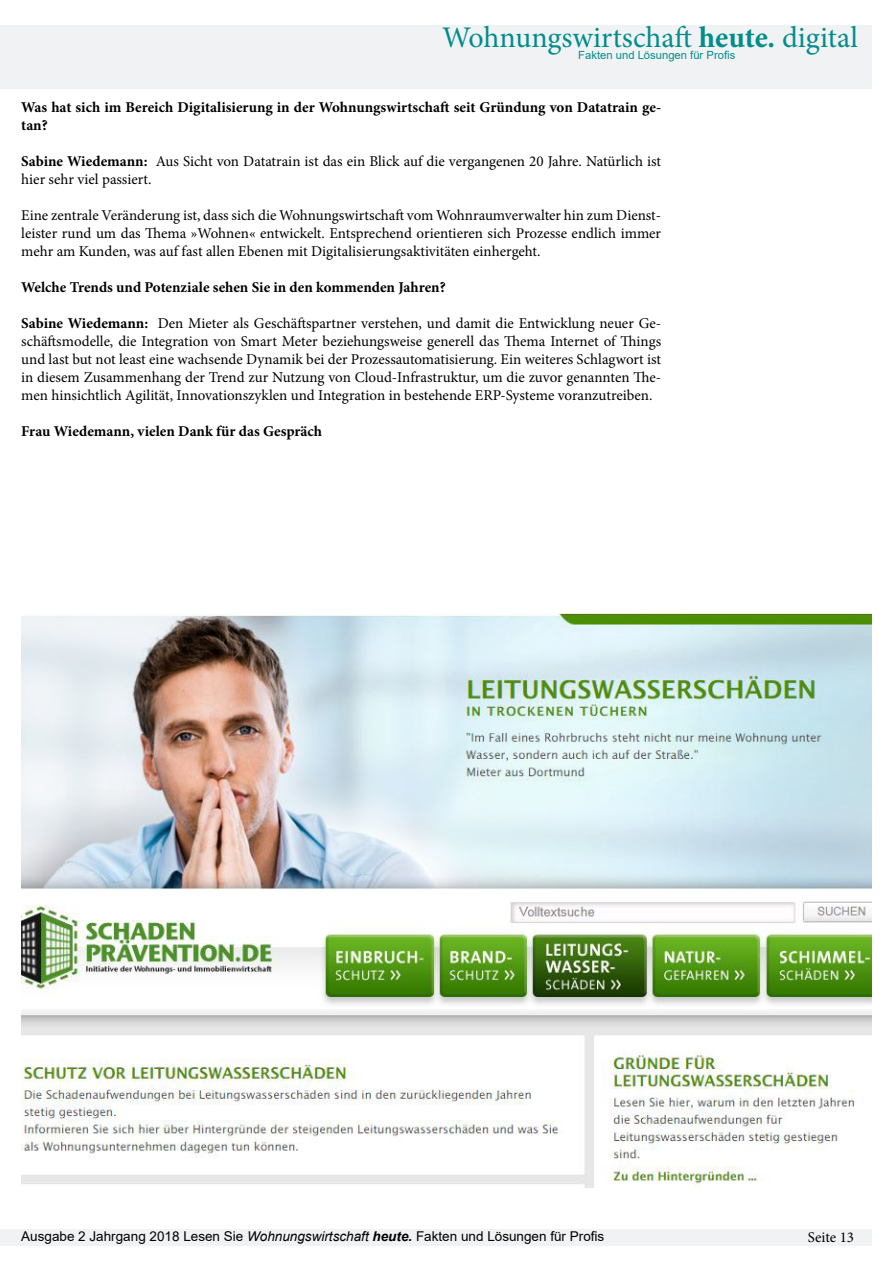
<style>
.page{position:relative;width:893px;height:1263px;background:#fff}
.page>*{position:absolute;margin:0;border:0;box-sizing:border-box;transform-origin:0 0}
.t1{font:30px "Minion Pro";color:#038c8c}
.t2{font:15px/18px "Minion Pro";color:#000;text-align:justify}
.t3{font:700 15px/18px "Minion Pro";color:#000}
.t4{font:13.5px "Arial";color:#000}
.t5{font:11.25px "Arial";color:#038c8c}
.s1{font-weight:700}
.s2{font-style:italic}
.s3{font-weight:700;font-style:italic}
</style>
<div class="page">
<div style="left:0;top:1229px;width:872px;height:17px;background:#f1f2f3"></div>
<div style="left:0;top:26px;width:872px;height:63px;background:#f1f2f3"></div>
<img style="left:21px;top:614px;width:851px;height:574px">
<p class="t1" style="left:442px;top:18px;width:417px">Wohnungswirtschaft <span class="s1">heute.</span> digital</p>
<p class="t5" style="left:578px;top:47px;width:158px">Fakten und Lösungen für Profis</p>
<p class="t3" style="left:21px;top:98px;width:641px">Was hat sich im Bereich Digitalisierung in der Wohnungswirtschaft seit Gründung von Datatrain ge&shy;tan?</p>
<p class="t2" style="left:21px;top:152px;width:641px"><span class="s1">Sabine Wiedemann:</span> Aus Sicht von Datatrain ist das ein Blick auf die vergangenen 20 Jahre. Natürlich ist hier sehr viel passiert.</p>
<p class="t2" style="left:21px;top:206px;width:641px">Eine zentrale Veränderung ist, dass sich die Wohnungswirtschaft vom Wohnraumverwalter hin zum Dienst&shy;leister rund um das Thema »Wohnen« entwickelt. Entsprechend orientieren sich Prozesse endlich immer mehr am Kunden, was auf fast allen Ebenen mit Digitalisierungsaktivitäten einhergeht.</p>
<p class="t3" style="left:21px;top:278px;width:426px">Welche Trends und Potenziale sehen Sie in den kommenden Jahren?</p>
<p class="t2" style="left:21px;top:314px;width:641px"><span class="s1">Sabine Wiedemann:</span> Den Mieter als Geschäftspartner verstehen, und damit die Entwicklung neuer Ge&shy;schäftsmodelle, die Integration von Smart Meter beziehungsweise generell das Thema Internet of Things und last but not least eine wachsende Dynamik bei der Prozessautomatisierung. Ein weiteres Schlagwort ist in diesem Zusammenhang der Trend zur Nutzung von Cloud-Infrastruktur, um die zuvor genannten The&shy;men hinsichtlich Agilität, Innovationszyklen und Integration in bestehende ERP-Systeme voranzutreiben.</p>
<p class="t3" style="left:21px;top:422px;width:302px">Frau Wiedemann, vielen Dank für das Gespräch</p>
<p class="t4" style="left:21px;top:1226px;width:585px">Ausgabe 2 Jahrgang 2018 Lesen Sie <span class="s2">Wohnungswirtschaft</span> <span class="s3">heute.</span> Fakten und Lösungen für Profis</p>
<p class="t2" style="left:808px;top:1229px;width:48px">Seite 13</p>
</div>
